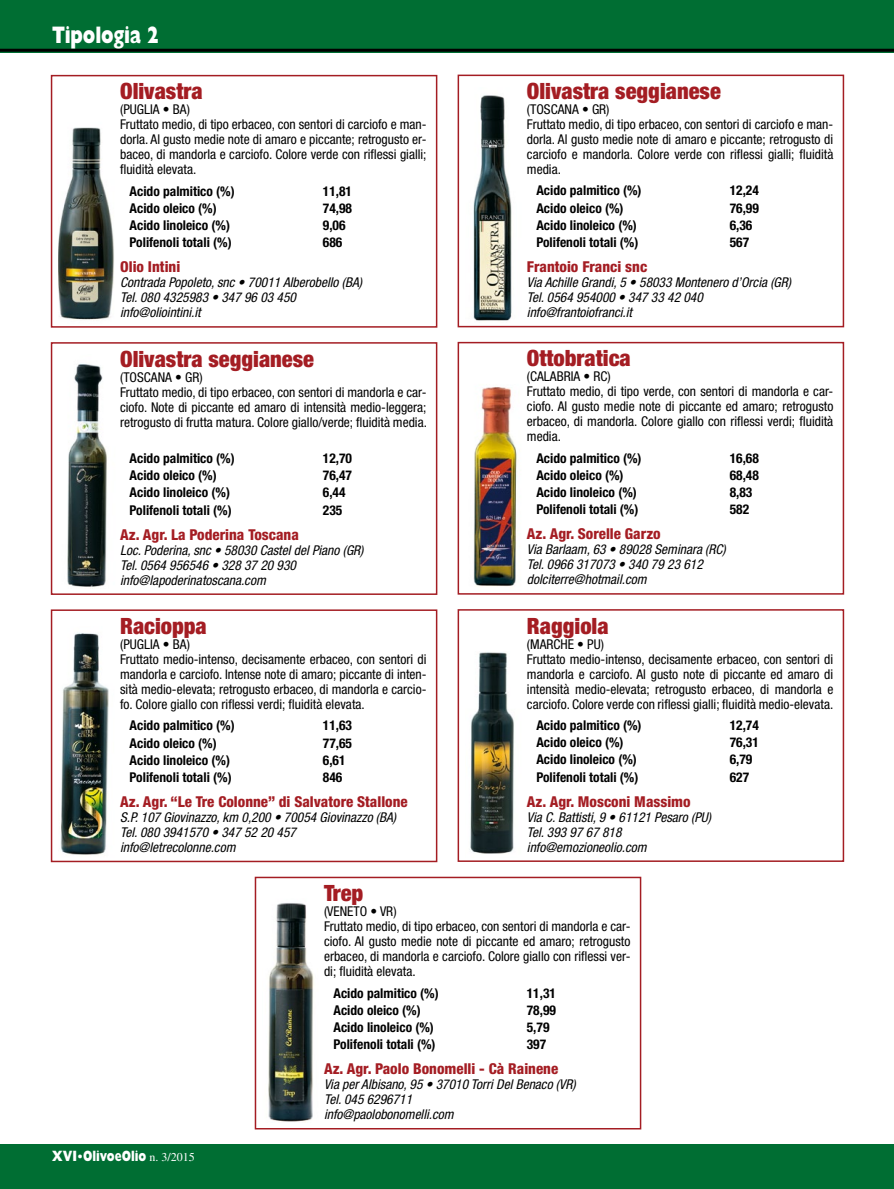
<style>
.page{position:relative;width:894px;height:1189px;background:#fff}
.page>*{position:absolute;margin:0;border:0;box-sizing:border-box;transform-origin:0 0}
.t1{font:800 24px "Gill Sans Std";letter-spacing:-.01em;color:#fff;scale:.75 1}
.t2{font:900 condensed 22.5px "Helvetica Neue LT Std";color:#a41d23}
.t3{font:800 condensed 15px "Helvetica Neue LT Std";color:#a41d23}
.t4{font:800 15px "Gill Sans Std";color:#fff;scale:.8 1}
.t5{font:condensed 13.5px/15px "Helvetica Neue LT Std";color:#000}
.t6{font:700 condensed 13.5px "Helvetica Neue LT Std";color:#000}
.t7{font:italic condensed 13.5px/15px "Helvetica Neue LT Std";color:#000}
.s1{font-family:"Times LT Std";font-weight:700;font-size:13.5px}
.s2{font-family:"Times LT Std";font-weight:400;font-size:12px}
</style>
<div class="page">
<div style="left:0;top:0;width:893px;height:52px;background:#006e33"></div>
<hr style="left:0;top:49px;width:893px;height:3px;background:#000">
<div style="left:0;top:1144px;width:893px;height:45px;background:#006e33"></div>
<div style="left:51px;top:75px;width:386px;height:253px;border:2px solid #a41d23"></div>
<img style="left:58px;top:127px;width:56px;height:193px">
<div style="left:457px;top:75px;width:387px;height:252px;border:2px solid #a41d23"></div>
<img style="left:473px;top:95px;width:39px;height:226px">
<div style="left:255px;top:877px;width:386px;height:252px;border:2px solid #a41d23"></div>
<img style="left:268px;top:903px;width:46px;height:219px">
<div style="left:51px;top:342px;width:386px;height:253px;border:2px solid #a41d23"></div>
<img style="left:67px;top:364px;width:40px;height:225px">
<div style="left:457px;top:342px;width:387px;height:253px;border:2px solid #a41d23"></div>
<img style="left:473px;top:387px;width:44px;height:199px">
<div style="left:51px;top:609px;width:386px;height:253px;border:2px solid #a41d23"></div>
<img style="left:60px;top:633px;width:49px;height:222px">
<div style="left:457px;top:609px;width:387px;height:253px;border:2px solid #a41d23"></div>
<img style="left:470px;top:652px;width:44px;height:202px">
<h1 class="t1" style="left:52px;top:21px;width:144px">Tipologia 2</h1>
<h2 class="t2" style="left:120px;top:77px;width:84px">Olivastra</h2>
<p class="t5" style="left:120px;top:102px;width:308px">(PUGLIA • BA)<br>Fruttato medio, di tipo erbaceo, con sentori di carciofo e man&shy;dorla. Al gusto medie note di amaro e piccante; retrogusto er&shy;baceo, di mandorla e carciofo. Colore verde con riflessi gialli; fluidità elevata.</p>
<p class="t6" style="left:130px;top:183px;width:107px">Acido palmitico (%)</p>
<p class="t6" style="left:323px;top:183px;width:31px">11,81</p>
<p class="t6" style="left:130px;top:200px;width:89px">Acido oleico (%)</p>
<p class="t6" style="left:323px;top:200px;width:31px">74,98</p>
<p class="t6" style="left:130px;top:217px;width:102px">Acido linoleico (%)</p>
<p class="t6" style="left:323px;top:217px;width:24px">9,06</p>
<p class="t6" style="left:130px;top:234px;width:104px">Polifenoli totali (%)</p>
<p class="t6" style="left:323px;top:234px;width:21px">686</p>
<p class="t3" style="left:120px;top:258px;width:62px">Olio Intini</p>
<p class="t7" style="left:120px;top:275px;width:243px">Contrada Popoleto, snc • 70011 Alberobello (BA)<br>Tel. 080 4325983 • 347 96 03 450 info@oliointini.it</p>
<h2 class="t2" style="left:120px;top:345px;width:195px">Olivastra seggianese</h2>
<p class="t5" style="left:120px;top:369px;width:308px">(TOSCANA • GR)<br>Fruttato medio, di tipo erbaceo, con sentori di mandorla e car&shy;ciofo. Note di piccante ed amaro di intensità medio-leggera; retrogusto di frutta matura. Colore giallo/verde; fluidità media.</p>
<p class="t6" style="left:130px;top:450px;width:107px">Acido palmitico (%)</p>
<p class="t6" style="left:323px;top:450px;width:31px">12,70</p>
<p class="t6" style="left:130px;top:467px;width:89px">Acido oleico (%)</p>
<p class="t6" style="left:323px;top:467px;width:31px">76,47</p>
<p class="t6" style="left:130px;top:484px;width:102px">Acido linoleico (%)</p>
<p class="t6" style="left:323px;top:484px;width:24px">6,44</p>
<p class="t6" style="left:130px;top:502px;width:104px">Polifenoli totali (%)</p>
<p class="t6" style="left:323px;top:502px;width:21px">235</p>
<p class="t3" style="left:120px;top:525px;width:180px">Az. Agr. La Poderina Toscana</p>
<p class="t7" style="left:120px;top:543px;width:245px">Loc. Poderina, snc • 58030 Castel del Piano (GR)<br>Tel. 0564 956546 • 328 37 20 930 info@lapoderinatoscana.com</p>
<h2 class="t2" style="left:120px;top:612px;width:88px">Racioppa</h2>
<p class="t5" style="left:120px;top:636px;width:308px">(PUGLIA • BA)<br>Fruttato medio-intenso, decisamente erbaceo, con sentori di mandorla e carciofo. Intense note di amaro; piccante di inten&shy;sità medio-elevata; retrogusto erbaceo, di mandorla e carcio&shy;fo. Colore giallo con riflessi verdi; fluidità elevata.</p>
<p class="t6" style="left:130px;top:717px;width:107px">Acido palmitico (%)</p>
<p class="t6" style="left:323px;top:717px;width:31px">11,63</p>
<p class="t6" style="left:130px;top:734px;width:89px">Acido oleico (%)</p>
<p class="t6" style="left:323px;top:734px;width:31px">77,65</p>
<p class="t6" style="left:130px;top:752px;width:102px">Acido linoleico (%)</p>
<p class="t6" style="left:323px;top:752px;width:24px">6,61</p>
<p class="t6" style="left:130px;top:769px;width:104px">Polifenoli totali (%)</p>
<p class="t6" style="left:323px;top:769px;width:21px">846</p>
<p class="t3" style="left:120px;top:792px;width:289px">Az. Agr. “Le Tre Colonne” di Salvatore Stallone</p>
<p class="t7" style="left:120px;top:810px;width:277px">S.P. 107 Giovinazzo, km 0,200 • 70054 Giovinazzo (BA)<br>Tel. 080 3941570 • 347 52 20 457 info@letrecolonne.com</p>
<h2 class="t2" style="left:527px;top:77px;width:195px">Olivastra seggianese</h2>
<p class="t5" style="left:527px;top:102px;width:308px">(TOSCANA • GR)<br>Fruttato medio, di tipo erbaceo, con sentori di carciofo e man&shy;dorla. Al gusto medie note di amaro e piccante; retrogusto di carciofo e mandorla. Colore verde con riflessi gialli; fluidità media.</p>
<p class="t6" style="left:536px;top:182px;width:107px">Acido palmitico (%)</p>
<p class="t6" style="left:729px;top:182px;width:31px">12,24</p>
<p class="t6" style="left:536px;top:200px;width:89px">Acido oleico (%)</p>
<p class="t6" style="left:729px;top:200px;width:31px">76,99</p>
<p class="t6" style="left:536px;top:217px;width:102px">Acido linoleico (%)</p>
<p class="t6" style="left:729px;top:217px;width:24px">6,36</p>
<p class="t6" style="left:536px;top:234px;width:104px">Polifenoli totali (%)</p>
<p class="t6" style="left:729px;top:234px;width:21px">567</p>
<p class="t3" style="left:527px;top:257px;width:122px">Frantoio Franci snc</p>
<p class="t7" style="left:527px;top:275px;width:266px">Via Achille Grandi, 5 • 58033 Montenero d’Orcia (GR)<br>Tel. 0564 954000 • 347 33 42 040 info@frantoiofranci.it</p>
<h2 class="t2" style="left:527px;top:344px;width:105px">Ottobratica</h2>
<p class="t5" style="left:527px;top:369px;width:308px">(CALABRIA • RC)<br>Fruttato medio, di tipo verde, con sentori di mandorla e car&shy;ciofo. Al gusto medie note di piccante ed amaro; retrogusto erbaceo, di mandorla. Colore giallo con riflessi verdi; fluidità media.</p>
<p class="t6" style="left:536px;top:450px;width:107px">Acido palmitico (%)</p>
<p class="t6" style="left:729px;top:450px;width:31px">16,68</p>
<p class="t6" style="left:536px;top:467px;width:89px">Acido oleico (%)</p>
<p class="t6" style="left:729px;top:467px;width:31px">68,48</p>
<p class="t6" style="left:536px;top:484px;width:102px">Acido linoleico (%)</p>
<p class="t6" style="left:729px;top:484px;width:24px">8,83</p>
<p class="t6" style="left:536px;top:501px;width:104px">Polifenoli totali (%)</p>
<p class="t6" style="left:729px;top:501px;width:21px">582</p>
<p class="t3" style="left:527px;top:525px;width:135px">Az. Agr. Sorelle Garzo</p>
<p class="t7" style="left:527px;top:542px;width:200px">Via Barlaam, 63 • 89028 Seminara (RC)<br>Tel. 0966 317073 • 340 79 23 612 dolciterre@hotmail.com</p>
<h2 class="t2" style="left:527px;top:612px;width:83px">Raggiola</h2>
<p class="t5" style="left:527px;top:636px;width:308px">(MARCHE • PU)<br>Fruttato medio-intenso, decisamente erbaceo, con sentori di mandorla e carciofo. Al gusto note di piccante ed amaro di intensità medio-elevata; retrogusto erbaceo, di mandorla e carciofo. Colore verde con riflessi gialli; fluidità medio-elevata.</p>
<p class="t6" style="left:536px;top:717px;width:107px">Acido palmitico (%)</p>
<p class="t6" style="left:729px;top:717px;width:31px">12,74</p>
<p class="t6" style="left:536px;top:734px;width:89px">Acido oleico (%)</p>
<p class="t6" style="left:729px;top:734px;width:31px">76,31</p>
<p class="t6" style="left:536px;top:751px;width:102px">Acido linoleico (%)</p>
<p class="t6" style="left:729px;top:751px;width:24px">6,79</p>
<p class="t6" style="left:536px;top:769px;width:104px">Polifenoli totali (%)</p>
<p class="t6" style="left:729px;top:769px;width:21px">627</p>
<p class="t3" style="left:527px;top:792px;width:165px">Az. Agr. Mosconi Massimo</p>
<p class="t7" style="left:527px;top:810px;width:186px">Via C. Battisti, 9 • 61121 Pesaro (PU)<br>Tel. 393 97 67 818 info@emozioneolio.com</p>
<h2 class="t2" style="left:324px;top:879px;width:41px">Trep</h2>
<p class="t5" style="left:324px;top:904px;width:308px">(VENETO • VR)<br>Fruttato medio, di tipo erbaceo, con sentori di mandorla e car&shy;ciofo. Al gusto medie note di piccante ed amaro; retrogusto erbaceo, di mandorla e carciofo. Colore giallo con riflessi ver&shy;di; fluidità elevata.</p>
<p class="t6" style="left:333px;top:985px;width:107px">Acido palmitico (%)</p>
<p class="t6" style="left:526px;top:985px;width:31px">11,31</p>
<p class="t6" style="left:333px;top:1002px;width:89px">Acido oleico (%)</p>
<p class="t6" style="left:526px;top:1002px;width:31px">78,99</p>
<p class="t6" style="left:333px;top:1019px;width:102px">Acido linoleico (%)</p>
<p class="t6" style="left:526px;top:1019px;width:24px">5,79</p>
<p class="t6" style="left:333px;top:1036px;width:104px">Polifenoli totali (%)</p>
<p class="t6" style="left:526px;top:1036px;width:21px">397</p>
<p class="t4" style="left:52px;top:1147px;width:180px">XVI <span class="s1">•</span> OlivoeOlio <span class="s2">n. 3/2015</span></p>
<p class="t3" style="left:324px;top:1059px;width:236px">Az. Agr. Paolo Bonomelli - Cà Rainene</p>
<p class="t7" style="left:324px;top:1077px;width:253px">Via per Albisano, 95 • 37010 Torri Del Benaco (VR)<br>Tel. 045 6296711<br>info@paolobonomelli.com</p>
</div>
